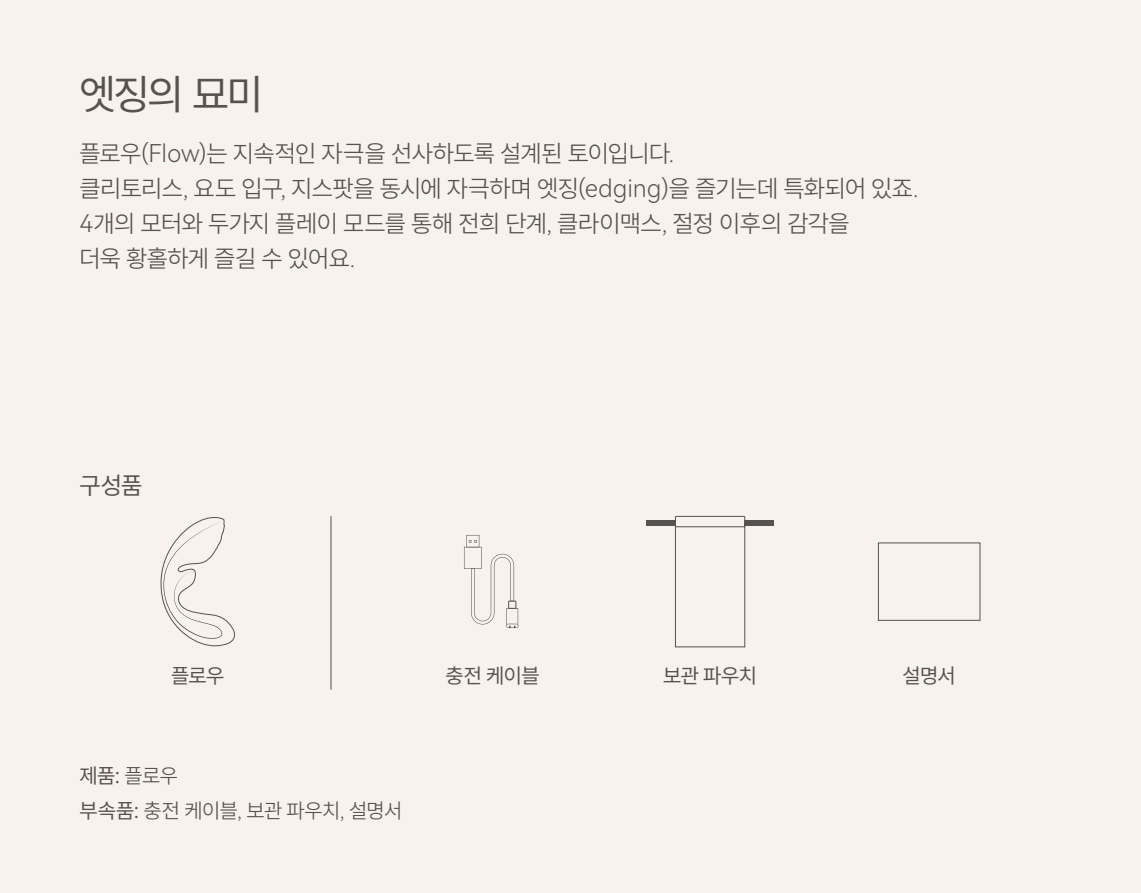
<style>
.page{position:relative;width:1141px;height:893px;background:#f7f2ed}
.page>*{position:absolute;margin:0;border:0;box-sizing:border-box;transform-origin:0 0}
.t1{font:42px "Pretendard";color:#595757}
.t2{font:300 24.5px/35px "Pretendard";letter-spacing:-.025em;color:#595757}
.t3{font:24.5px "Pretendard";color:#595757}
.t4{font:300 21px/35px "Pretendard";letter-spacing:-.025em;color:#595757}
.t5{font:21px "Pretendard";letter-spacing:-.025em;color:#595757}
.s1{font-family:"Harmony OS Sans SC Light";font-weight:400}
.s2{font-weight:400}
.s3{font-family:"Harmony OS Sans SC";font-weight:400}
</style>
<div class="page">
<h1 class="t1" style="left:79px;top:65px;width:185px">엣징의 묘미</h1>
<p class="t2" style="left:79px;top:135px;width:841px">플로우<span class="s1">(Flow)</span>는 지속적인 자극을 선사하도록 설계된 토이입니다<span class="s1">.<br></span>클리토리스<span class="s1">,</span> 요도 입구<span class="s1">,</span> 지스팟을 동시에 자극하며 엣징<span class="s1">(edging)</span>을 즐기는데 특화되어 있죠<span class="s1">.<br>4</span>개의 모터와 두가지 플레이 모드를 통해 전희 단계<span class="s1">,</span> 클라이맥스<span class="s1">,</span> 절정 이후의 감각을<br>더욱 황홀하게 즐길 수 있어요<span class="s1">.</span></p>
<p class="t3" style="left:79px;top:468px;width:65px">구성품</p>
<p class="t5" style="left:171px;top:660px;width:55px">플로우</p>
<p class="t5" style="left:445px;top:660px;width:96px">충전 케이블</p>
<p class="t5" style="left:663px;top:660px;width:96px">보관 파우치</p>
<p class="t5" style="left:903px;top:660px;width:55px">설명서</p>
<p class="t4" style="left:79px;top:758px;width:324px"><span class="s2">제품</span><span class="s3">:</span> 플로우<br><span class="s2">부속품</span><span class="s3">:</span> 충전 케이블<span class="s1">,</span> 보관 파우치<span class="s1">,</span> 설명서</p>
</div>
